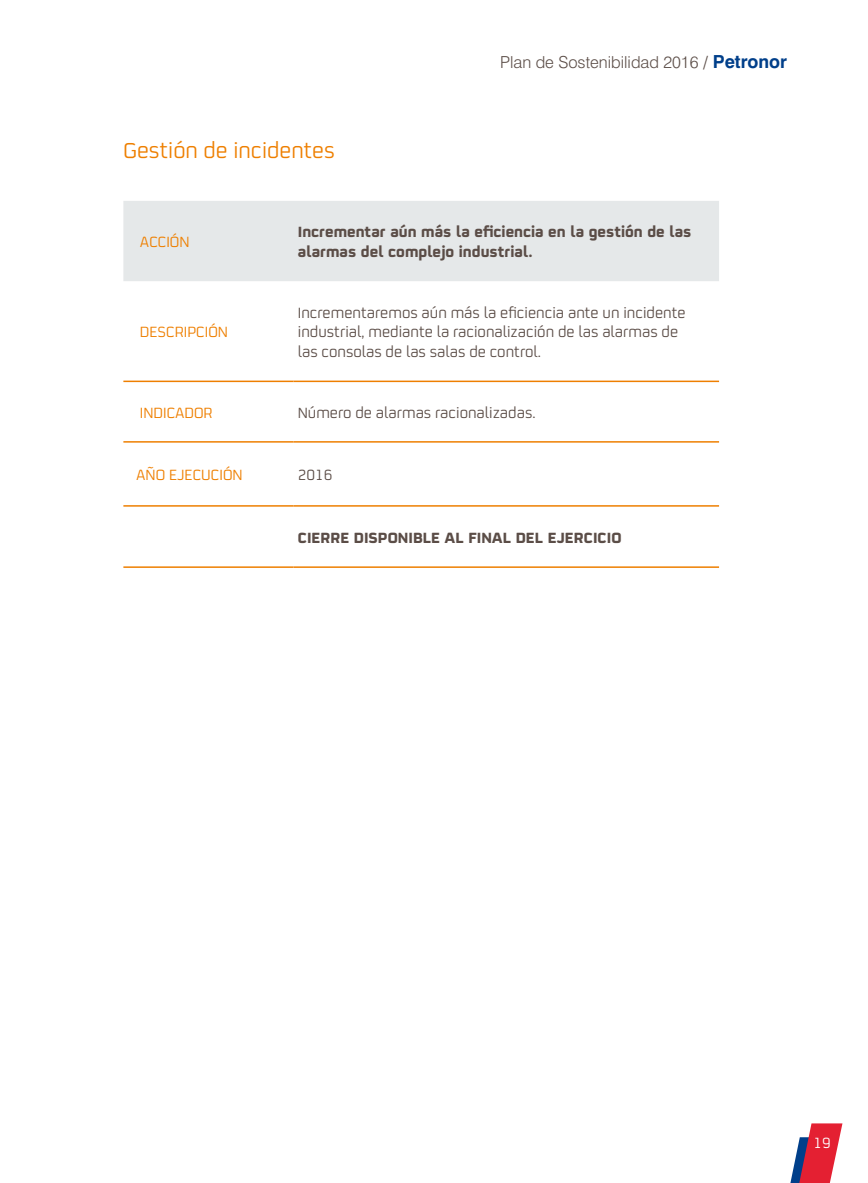
<style>
.page{position:relative;width:868px;height:1183px;background:#fff}
.page>*{position:absolute;margin:0;border:0;box-sizing:border-box;transform-origin:0 0}
.t1{font:24px "Repsol BETA";color:#ee7f00}
.t2{font:16.5px/19.8px "Repsol BETA";color:#5b4d47}
.t3{font:700 16.5px/19.8px "Repsol BETA";color:#5b4d47}
.t4{font:16.5px "Repsol BETA";color:#ee7f00}
.t5{font:300 16.5px "Swiss 721 BT";color:#5b4d47}
.t6{font:16.5px "Repsol BETA";color:#fff}
.s1{font-weight:400}
.s2{font-weight:700;font-size:18px;color:#003f8a}
</style>
<div class="page">
<svg style="left:790px;top:1123px;width:52px;height:59px"></svg>
<div style="left:123px;top:201px;width:596px;height:80px;background:#e5e8e9"></div>
<hr style="left:123px;top:380px;width:170px;height:2px;background:#ee7f00">
<hr style="left:293px;top:380px;width:426px;height:2px;background:#ee7f00">
<hr style="left:123px;top:441px;width:170px;height:1px;background:#ee7f00">
<hr style="left:293px;top:441px;width:426px;height:1px;background:#ee7f00">
<hr style="left:123px;top:505px;width:170px;height:1px;background:#ee7f00">
<hr style="left:293px;top:505px;width:426px;height:1px;background:#ee7f00">
<hr style="left:123px;top:566px;width:170px;height:1px;background:#ee7f00">
<hr style="left:293px;top:566px;width:426px;height:1px;background:#ee7f00">
<h1 class="t1" style="left:123px;top:134px;width:213px">Gestión de incidentes</h1>
<p class="t5" style="left:500px;top:52px;width:288px">Plan de Sostenibilidad 2016 <span class="s1">/</span> <span class="s2">Petronor</span></p>
<p class="t4" style="left:140px;top:230px;width:51px">ACCIÓN</p>
<p class="t3" style="left:298px;top:220px;width:395px">Incrementar aún más la eficiencia en la gestión de las alarmas del complejo industrial.</p>
<p class="t4" style="left:140px;top:321px;width:90px">DESCRIPCIÓN</p>
<p class="t2" style="left:298px;top:301px;width:389px">Incrementaremos aún más la eficiencia ante un incidente industrial, mediante la racionalización de las alarmas de las consolas de las salas de control.</p>
<p class="t4" style="left:140px;top:401px;width:74px">INDICADOR</p>
<p class="t2" style="left:298px;top:401px;width:239px">Número de alarmas racionalizadas.</p>
<p class="t4" style="left:136px;top:463px;width:108px">AÑO EJECUCIÓN</p>
<p class="t2" style="left:298px;top:463px;width:36px">2016</p>
<p class="t3" style="left:298px;top:525px;width:325px">CIERRE DISPONIBLE AL FINAL DEL EJERCICIO</p>
<p class="t6" style="left:813px;top:1131px;width:19px">19</p>
</div>
